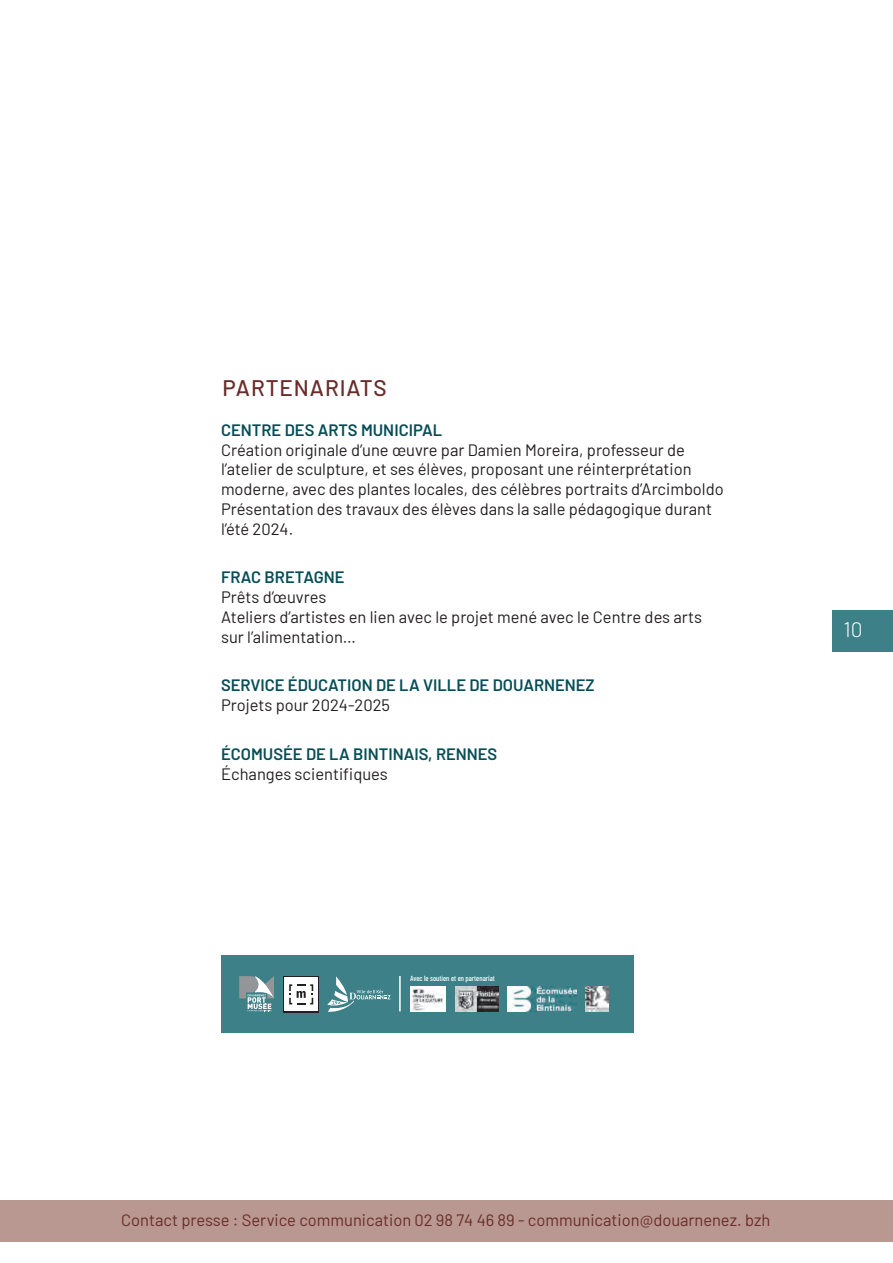
<style>
.page{position:relative;width:893px;height:1263px;background:#fff}
.page>*{position:absolute;margin:0;border:0;box-sizing:border-box;transform-origin:0 0}
.t1{font:500 22.5px "Barlow";letter-spacing:.04em;color:#692c2a}
.t2{font:300 21px "Barlow";color:#fff}
.t3{font:16.5px/19.8px "Barlow";color:#231f20}
.t4{font:600 16.5px "Barlow";color:#064d56}
.t5{font:16.5px "Barlow";color:#692c2a}
.t6{font:500 7.5px "Barlow Condensed";color:#fff}
</style>
<div class="page">
<div style="left:832px;top:611px;width:61px;height:41px;background:#3d8088"></div>
<div style="left:221px;top:955px;width:413px;height:78px;background:#3d8088"></div>
<img style="left:456px;top:987px;width:42px;height:24px">
<div style="left:283px;top:976px;width:36px;height:36px;background:#231f20"></div>
<div style="left:284px;top:977px;width:34px;height:34px;background:#fff"></div>
<svg style="left:289px;top:984px;width:24px;height:20px"></svg>
<svg style="left:239px;top:976px;width:35px;height:35px"></svg>
<svg style="left:327px;top:976px;width:63px;height:36px"></svg>
<img style="left:508px;top:987px;width:68px;height:24px">
<hr style="left:399px;top:976px;width:2px;height:35px;background:#fff">
<img style="left:586px;top:987px;width:22px;height:24px">
<img style="left:410px;top:987px;width:36px;height:24px">
<div style="left:0;top:1200px;width:893px;height:42px;background:#b99891"></div>
<h1 class="t1" style="left:223px;top:371px;width:166px">PARTENARIATS</h1>
<p class="t4" style="left:221px;top:418px;width:223px">CENTRE DES ARTS MUNICIPAL</p>
<p class="t3" style="left:221px;top:438px;width:504px">Création originale d’une œuvre par Damien Moreira, professeur de l’atelier de sculpture, et ses élèves, proposant une réinterprétation moderne, avec des plantes locales, des célèbres portraits d’Arcimboldo Présentation des travaux des élèves dans la salle pédagogique durant l’été 2024.</p>
<p class="t4" style="left:221px;top:565px;width:125px">FRAC BRETAGNE</p>
<p class="t3" style="left:221px;top:586px;width:483px">Prêts d’œuvres<br>Ateliers d’artistes en lien avec le projet mené avec le Centre des arts sur l’alimentation…</p>
<p class="t4" style="left:221px;top:673px;width:375px">SERVICE ÉDUCATION DE LA VILLE DE DOUARNENEZ</p>
<p class="t3" style="left:221px;top:694px;width:170px">Projets pour 2024-2025</p>
<p class="t4" style="left:221px;top:742px;width:278px">ÉCOMUSÉE DE LA BINTINAIS, RENNES</p>
<p class="t3" style="left:221px;top:762px;width:168px">Échanges scientifiques</p>
<p class="t6" style="left:410px;top:974px;width:86px">Avec le soutien et en partenariat</p>
<p class="t2" style="left:843px;top:614px;width:21px">10</p>
<p class="t5" style="left:121px;top:1208px;width:650px">Contact presse : Service communication 02 98 74 46 89 - communication@douarnenez. bzh</p>
</div>
